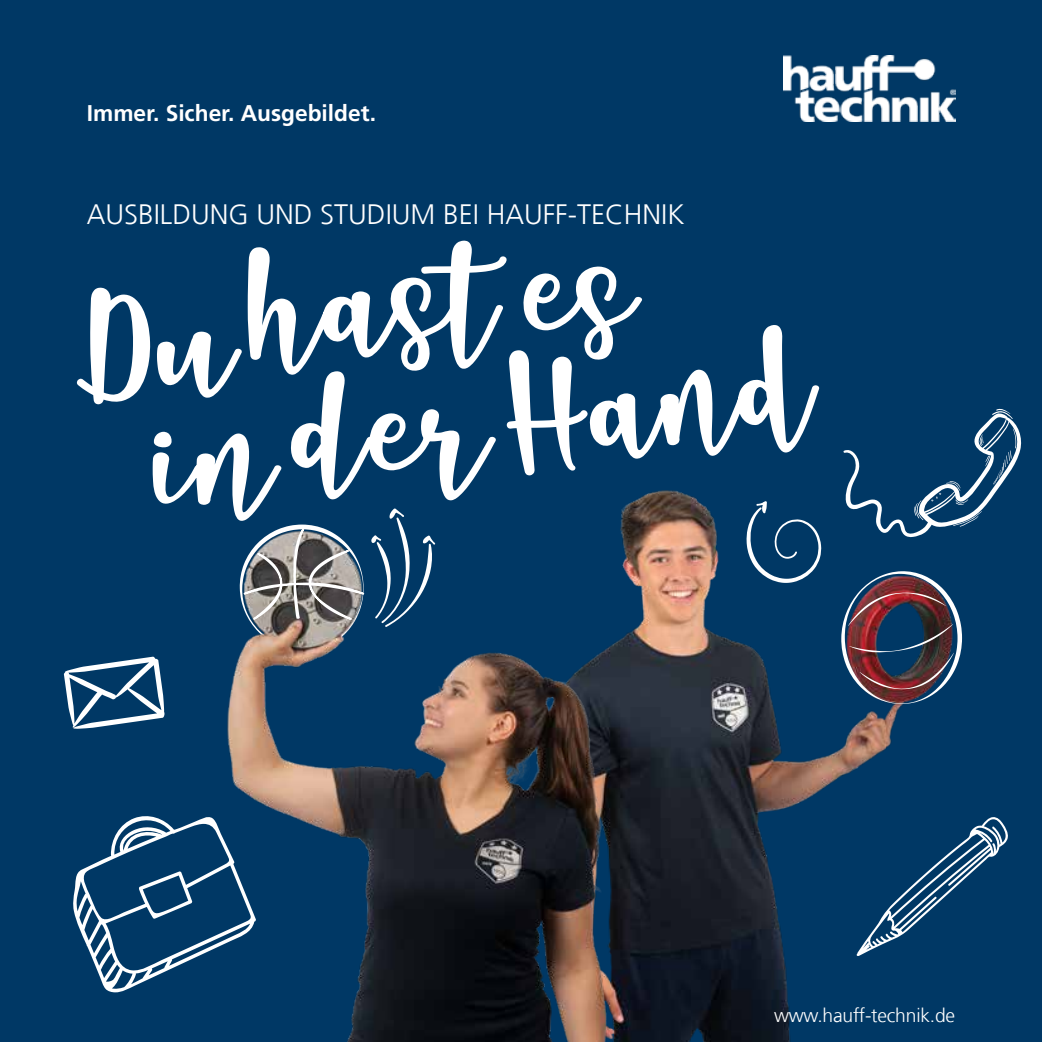
<style>
.page{position:relative;width:1042px;height:1042px;background:#fff}
.page>*{position:absolute;margin:0;border:0;box-sizing:border-box;transform-origin:0 0}
.t1{font:300 28px "Frutigerfor Hauff";color:#fff}
.t2{font:700 22.75px "Frutigerfor Hauff";color:#fff}
.t3{font:300 19.25px "Frutigerfor Hauff";letter-spacing:-.01em;color:#fff}
</style>
<div class="page">
<div style="left:0;top:992px;width:1042px;height:50px;background:#003865"></div>
<div style="left:0;top:0;width:1042px;height:993px;background:#003865"></div>
<img style="left:784px;top:55px;width:171px;height:67px">
<img style="left:507px;top:467px;width:479px;height:575px">
<img style="left:195px;top:528px;width:499px;height:514px">
<img style="left:841px;top:571px;width:121px;height:133px">
<svg style="left:523px;top:266px;width:119px;height:59px"></svg>
<svg style="left:507px;top:325px;width:312px;height:150px;fill:#003865"></svg>
<svg style="left:746px;top:501px;width:75px;height:82px;background:#225279"></svg>
<svg style="left:856px;top:816px;width:152px;height:140px;background:#184b73"></svg>
<svg style="left:72px;top:809px;width:184px;height:183px;background:#24547a"></svg>
<svg style="left:843px;top:407px;width:180px;height:131px;background:#1c4e76"></svg>
<svg style="left:64px;top:241px;width:443px;height:488px;background:#335b7d"></svg>
<p class="t2" style="left:87px;top:99px;width:291px">Immer. Sicher. Ausgebildet.</p>
<p class="t1" style="left:87px;top:197px;width:599px">AUSBILDUNG UND STUDIUM BEI HAUFF-TECHNIK</p>
<p class="t3" style="left:774px;top:1003px;width:183px">www.hauff-technik.de</p>
</div>
